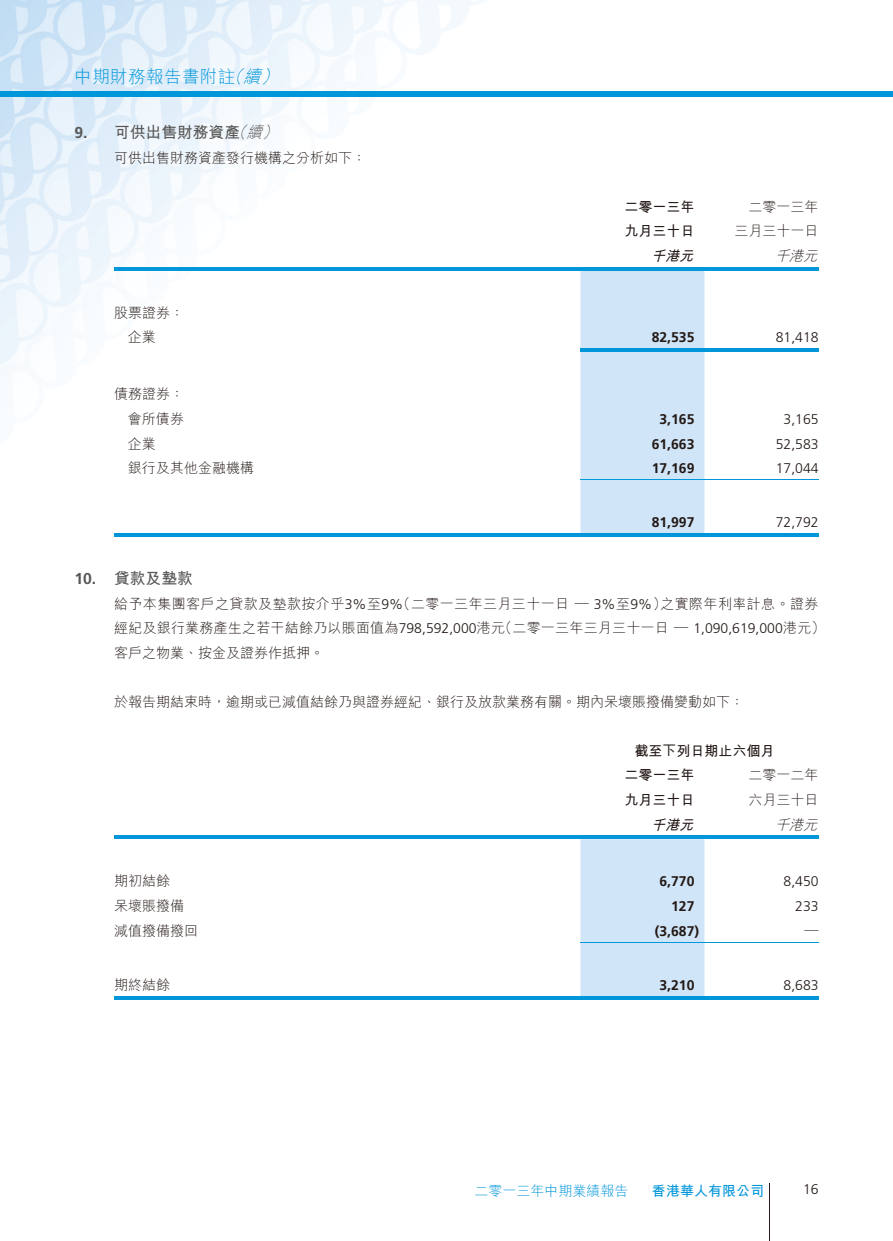
<style>
.page{position:relative;width:893px;height:1241px;background:#fff}
.page>*{position:absolute;margin:0;border:0;box-sizing:border-box;transform-origin:0 0}
.t1{font:17.5px "M Hei HK Light E Ten B5 H";letter-spacing:.025em;color:#0096da}
.t2{font:15.75px "M Hei HK Bold E Ten B5 H";color:#595857}
.t3{font:14px/24.5px "M Hei HK Light E Ten B5 H";color:#231916}
.t4{font:700 14px "Frutiger LT Std";color:#231916}
.t5{font:300 14px "Frutiger LT Std";color:#231916}
.t6{font:14px/24.5px "M Hei HK Bold E Ten B5 H";color:#231916}
.t7{font:14px "M Hei HK Light E Ten B5 H";color:#0096da}
.t8{font:14px "M Hei HK Bold E Ten B5 H";color:#0096da}
.t9{font:italic 14px "M Hei HK Bold E Ten B5 H";color:#231916}
.t10{font:italic 14px "M Hei HK Light E Ten B5 H";color:#231916}
.s1{font-style:italic}
.s2{font-family:"Frutiger LT Std";font-weight:700}
.s3{font-family:"M Hei HK Light E Ten B5 H";font-style:italic}
.s4{font-family:"Frutiger LT Std";font-weight:300}
</style>
<div class="page">
<img style="left:0;top:0;width:486px;height:372px">
<hr style="left:769px;top:1183px;width:1px;height:57px;background:#231916">
<div style="left:0;top:91px;width:893px;height:6px;background:#0096da"></div>
<div style="left:580px;top:271px;width:124px;height:262px;background:#d0e5f7"></div>
<hr style="left:114px;top:267px;width:466px;height:4px;background:#0096da">
<hr style="left:580px;top:267px;width:124px;height:4px;background:#0096da">
<hr style="left:704px;top:267px;width:115px;height:4px;background:#0096da">
<hr style="left:580px;top:348px;width:124px;height:4px;background:#0096da">
<hr style="left:704px;top:348px;width:115px;height:4px;background:#0096da">
<hr style="left:580px;top:479px;width:124px;height:1px;background:#0096da">
<hr style="left:704px;top:479px;width:115px;height:1px;background:#0096da">
<hr style="left:114px;top:533px;width:466px;height:4px;background:#0096da">
<hr style="left:580px;top:533px;width:124px;height:4px;background:#0096da">
<hr style="left:704px;top:533px;width:115px;height:4px;background:#0096da">
<div style="left:580px;top:839px;width:124px;height:156px;background:#d0e5f7"></div>
<hr style="left:114px;top:835px;width:466px;height:4px;background:#0096da">
<hr style="left:580px;top:835px;width:124px;height:4px;background:#0096da">
<hr style="left:704px;top:835px;width:115px;height:4px;background:#0096da">
<hr style="left:580px;top:941px;width:124px;height:1px;background:#0096da">
<hr style="left:704px;top:941px;width:115px;height:1px;background:#0096da">
<svg style="left:114px;top:996px;width:466px;height:3px"></svg>
<svg style="left:580px;top:995px;width:124px;height:4px"></svg>
<svg style="left:704px;top:995px;width:115px;height:4px"></svg>
<p class="t1" style="left:74px;top:69px;width:211px">中期財務報告書附註<span class="s1">（續）</span></p>
<p class="t2" style="left:74px;top:126px;width:209px"><span class="s2">9.</span> 可供出售財務資產<span class="s3">（續）</span></p>
<p class="t3" style="left:114px;top:147px;width:253px">可供出售財務資產發行機構之分析如下：</p>
<p class="t3" style="left:128px;top:302px;width:58px;text-indent:-14px">股票證券：企業</p>
<p class="t3" style="left:114px;top:384px;width:71px;text-align:right">債務證券：會所債券</p>
<p class="t6" style="left:624px;top:196px;width:71px">二零一三年九月三十日</p>
<p class="t3" style="left:735px;top:196px;width:85px;text-align:right">二零一三年三月三十一日</p>
<p class="t9" style="left:651px;top:250px;width:47px">千港元</p>
<p class="t10" style="left:775px;top:250px;width:47px">千港元</p>
<p class="t4" style="left:652px;top:331px;width:44px">82,535</p>
<p class="t5" style="left:776px;top:331px;width:44px">81,418</p>
<p class="t4" style="left:659px;top:412px;width:37px">3,165</p>
<p class="t5" style="left:783px;top:412px;width:37px">3,165</p>
<p class="t3" style="left:128px;top:433px;width:29px">企業</p>
<p class="t4" style="left:652px;top:437px;width:44px">61,663</p>
<p class="t5" style="left:776px;top:437px;width:44px">52,583</p>
<p class="t3" style="left:128px;top:457px;width:128px">銀行及其他金融機構</p>
<p class="t4" style="left:652px;top:461px;width:44px">17,169</p>
<p class="t5" style="left:776px;top:461px;width:44px">17,044</p>
<p class="t4" style="left:652px;top:515px;width:44px">81,997</p>
<p class="t5" style="left:776px;top:515px;width:44px">72,792</p>
<p class="t2" style="left:74px;top:572px;width:120px"><span class="s2">10.</span> 貸款及墊款</p>
<p class="t3" style="left:114px;top:593px;width:713px">給予本集團客戶之貸款及墊款按介乎<span class="s4">3%</span>至<span class="s4">9%</span>（二零一三年三月三十一日 — <span class="s4">3%</span>至<span class="s4">9%</span>）之實際年利率計息。證券經紀及銀行業務產生之若干結餘乃以賬面值為<span class="s4">798,592,000</span>港元（二零一三年三月三十一日 — <span class="s4">1,090,619,000</span>港元）客戶之物業、按金及證券作抵押。</p>
<p class="t3" style="left:114px;top:691px;width:631px">於報告期結束時，逾期或已減值結餘乃與證券經紀、銀行及放款業務有關。期內呆壞賬撥備變動如下：</p>
<p class="t6" style="left:624px;top:740px;width:151px;text-indent:10px">截至下列日期止六個月二零一三年<br>九月三十日</p>
<p class="t3" style="left:749px;top:764px;width:71px">二零一二年六月三十日</p>
<p class="t9" style="left:651px;top:818px;width:47px">千港元</p>
<p class="t10" style="left:775px;top:818px;width:47px">千港元</p>
<p class="t3" style="left:114px;top:870px;width:57px">期初結餘</p>
<p class="t4" style="left:659px;top:874px;width:37px">6,770</p>
<p class="t5" style="left:783px;top:874px;width:37px">8,450</p>
<p class="t3" style="left:114px;top:895px;width:71px">呆壞賬撥備</p>
<p class="t4" style="left:671px;top:899px;width:25px">127</p>
<p class="t5" style="left:795px;top:899px;width:25px">233</p>
<p class="t3" style="left:114px;top:919px;width:85px">減值撥備撥回</p>
<p class="t4" style="left:655px;top:923px;width:46px">(3,687)</p>
<p class="t3" style="left:114px;top:974px;width:57px">期終結餘</p>
<p class="t4" style="left:659px;top:978px;width:37px">3,210</p>
<p class="t5" style="left:783px;top:978px;width:37px">8,683</p>
<p class="t7" style="left:475px;top:1184px;width:155px">二零一三年中期業績報告</p>
<p class="t8" style="left:652px;top:1184px;width:113px">香港華人有限公司</p>
<p class="t5" style="left:803px;top:1182px;width:17px">16</p>
</div>
